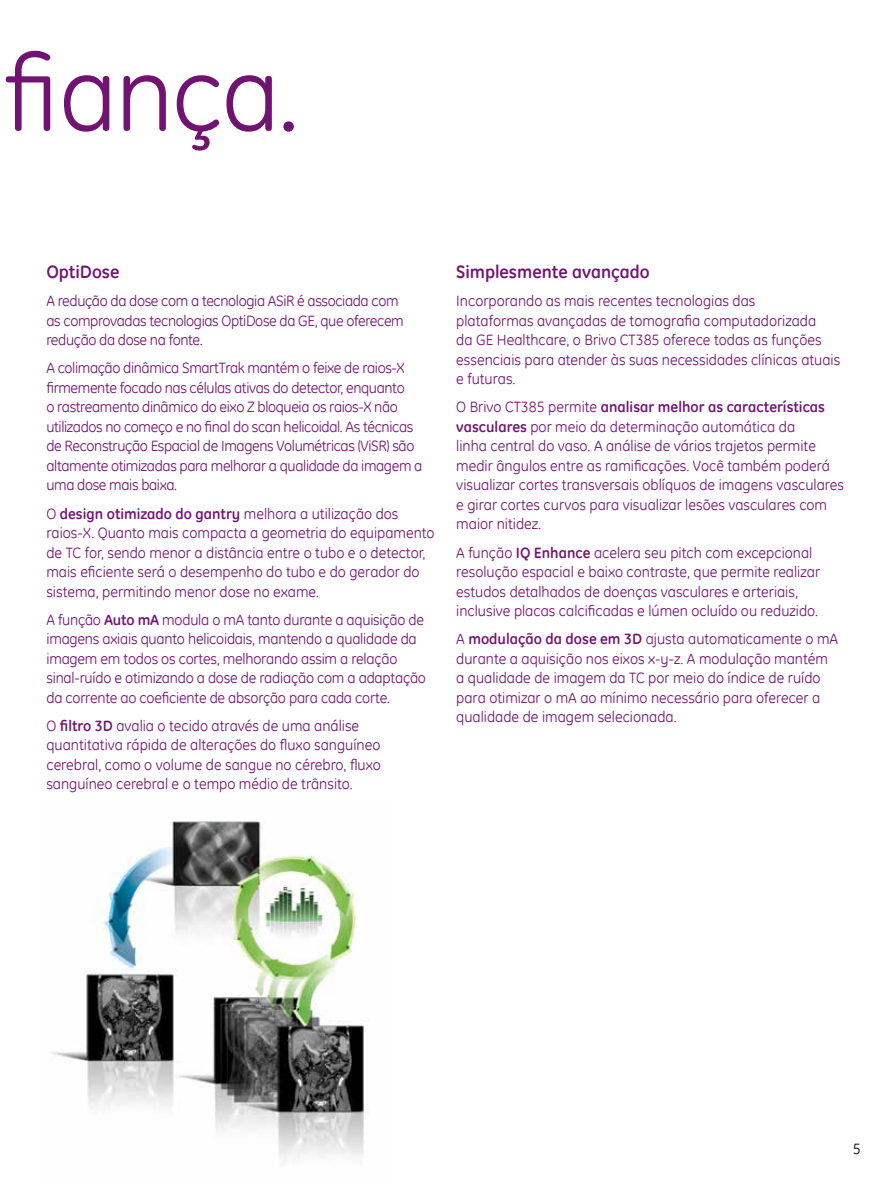
<style>
.page{position:relative;width:891px;height:1188px;background:#fff}
.page>*{position:absolute;margin:0;border:0;box-sizing:border-box;transform-origin:0 0}
.t1{font:106.5px "GE Inspira";color:#711471}
.t2{font:700 18px "GE Inspira";color:#711471}
.t3{font:15px/19.5px "GE Inspira";color:#711471}
.t4{font:15px/19.5px "GE Inspira";letter-spacing:-.025em;color:#711471}
.t5{font:15px "GE Inspira";color:#000}
.s1{font-weight:700}
</style>
<div class="page">
<img style="left:52px;top:821px;width:317px;height:338px">
<h1 class="t1" style="left:4px;top:25px;width:297px">fiança.</h1>
<p class="t2" style="left:46px;top:260px;width:75px">OptiDose</p>
<p class="t4" style="left:46px;top:291px;width:359px">A redução da dose com a tecnologia ASiR é associada com as comprovadas tecnologias OptiDose da GE, que oferecem redução da dose na fonte.</p>
<p class="t4" style="left:46px;top:358px;width:378px">A colimação dinâmica SmartTrak mantém o feixe de raios-X firmemente focado nas células ativas do detector, enquanto<br>o rastreamento dinâmico do eixo Z bloqueia os raios-X não utilizados no começo e no final do scan helicoidal. As técnicas de Reconstrução Espacial de Imagens Volumétricas (ViSR) são altamente otimizadas para melhorar a qualidade da imagem a uma dose mais baixa.</p>
<p class="t3" style="left:46px;top:503px;width:390px">O <span class="s1">design otimizado do gantry</span> melhora a utilização dos raios-X. Quanto mais compacta a geometria do equipamento de TC for, sendo menor a distância entre o tubo e o detector, mais eficiente será o desempenho do tubo e do gerador do sistema, permitindo menor dose no exame.</p>
<p class="t3" style="left:46px;top:609px;width:381px">A função <span class="s1">Auto mA</span> modula o mA tanto durante a aquisição de imagens axiais quanto helicoidais, mantendo a qualidade da imagem em todos os cortes, melhorando assim a relação sinal-ruído e otimizando a dose de radiação com a adaptação da corrente ao coeficiente de absorção para cada corte.</p>
<p class="t3" style="left:46px;top:716px;width:336px">O <span class="s1">filtro 3D</span> avalia o tecido através de uma análise quantitativa rápida de alterações do fluxo sanguíneo cerebral, como o volume de sangue no cérebro, fluxo sanguíneo cerebral e o tempo médio de trânsito.</p>
<p class="t2" style="left:456px;top:260px;width:195px">Simplesmente avançado</p>
<p class="t3" style="left:456px;top:291px;width:386px">Incorporando as mais recentes tecnologias das<br>plataformas avançadas de tomografia computadorizada<br>da GE Healthcare, o Brivo CT385 oferece todas as funções essenciais para atender às suas necessidades clínicas atuais e futuras.</p>
<p class="t3" style="left:456px;top:397px;width:389px">O Brivo CT385 permite <span class="s1">analisar melhor as características vasculares</span> por meio da determinação automática da<br>linha central do vaso. A análise de vários trajetos permite medir ângulos entre as ramificações. Você também poderá visualizar cortes transversais oblíquos de imagens vasculares e girar cortes curvos para visualizar lesões vasculares com maior nitidez.</p>
<p class="t3" style="left:456px;top:542px;width:365px">A função <span class="s1">IQ Enhance</span> acelera seu pitch com excepcional resolução espacial e baixo contraste, que permite realizar estudos detalhados de doenças vasculares e arteriais, inclusive placas calcificadas e lúmen ocluído ou reduzido.</p>
<p class="t3" style="left:456px;top:629px;width:383px">A <span class="s1">modulação da dose em 3D</span> ajusta automaticamente o mA durante a aquisição nos eixos x-y-z. A modulação mantém a qualidade de imagem da TC por meio do índice de ruído para otimizar o mA ao mínimo necessário para oferecer a qualidade de imagem selecionada.</p>
<p class="t5" style="left:853px;top:1139px;width:9px">5</p>
</div>
